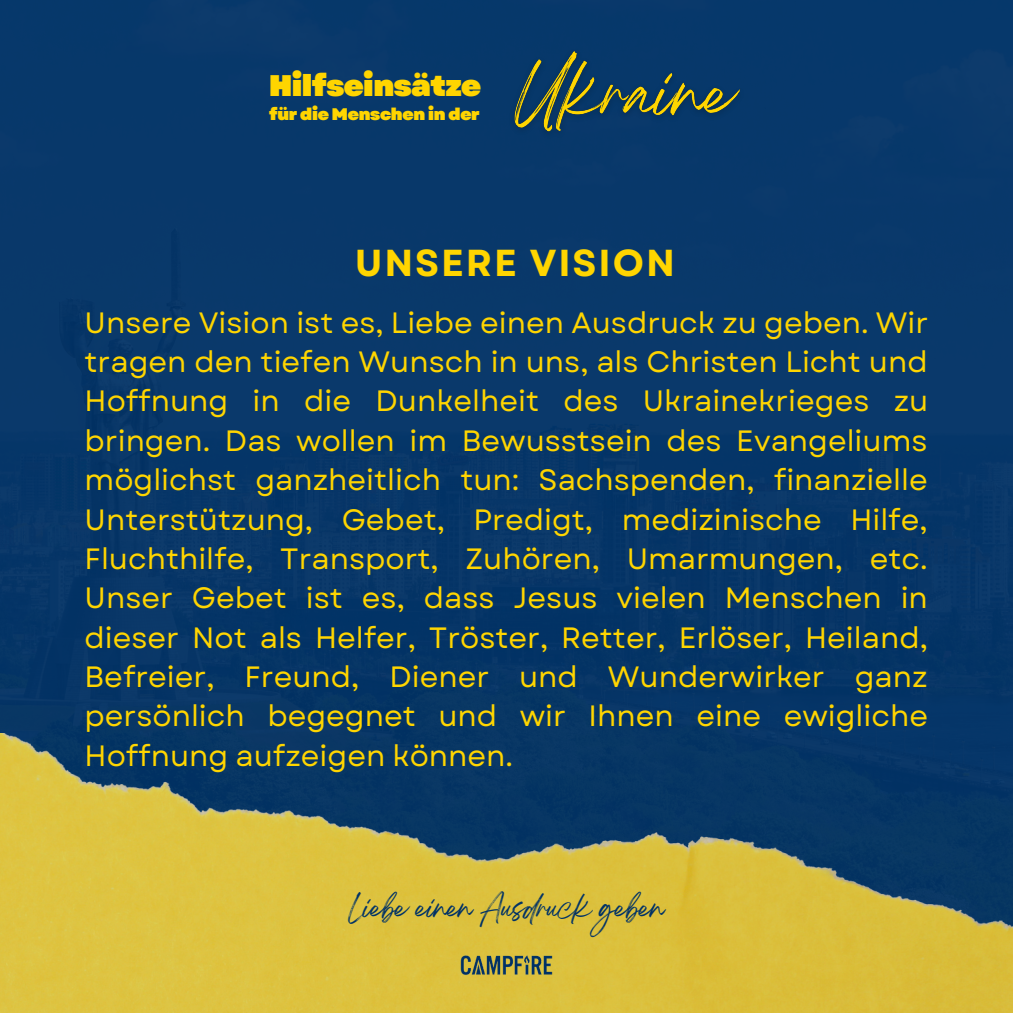
<style>
.page{position:relative;width:1013px;height:1013px;background:#fff}
.page>*{position:absolute;margin:0;border:0;box-sizing:border-box;transform-origin:0 0}
.t1{font:700 37.5px "Garet";letter-spacing:.05em;color:#ffd500}
.t2{font:900 29.75px "Garet";letter-spacing:-.02em;color:#ffd500}
.t3{font:29.38px/39.4px "Garet";color:#ffd500;text-align:justify}
.t4{font:24.38px "Breathing";letter-spacing:-.035em;color:#013266}
.t5{font:900 16.75px "Garet";letter-spacing:-.02em;color:#ffd500}
</style>
<div class="page">
<div style="left:0;top:0;width:1012px;height:1012px;background:#08386a"></div>
<img style="left:0;top:733px;width:1012px;height:279px">
<img style="left:457px;top:951px;width:98px;height:27px">
<img style="left:514px;top:51px;width:226px;height:81px">
<p class="t2" style="left:269px;top:64px;width:214px">Hilfseinsätze</p>
<p class="t5" style="left:269px;top:102px;width:212px">für die Menschen in der</p>
<p class="t1" style="left:355px;top:235px;width:322px">UNSERE VISION</p>
<p class="t3" style="left:85px;top:303px;width:845px">Unsere Vision ist es, Liebe einen Ausdruck zu geben. Wir tragen den tiefen Wunsch in uns, als Christen Licht und Hoffnung in die Dunkelheit des Ukrainekrieges zu bringen. Das wollen im Bewusstsein des Evangeliums möglichst ganzheitlich tun: Sachspenden, finanzielle Unterstützung, Gebet, Predigt, medizinische Hilfe, Fluchthilfe, Transport, Zuhören, Umarmungen, etc.<br>Unser Gebet ist es, dass Jesus vielen Menschen in dieser Not als Helfer, Tröster, Retter, Erlöser, Heiland, Befreier, Freund, Diener und Wunderwirker ganz persönlich begegnet und wir Ihnen eine ewigliche Hoffnung aufzeigen können.</p>
<p class="t4" style="left:348px;top:900px;width:317px">Liebe einen Ausdruck geben</p>
</div>
